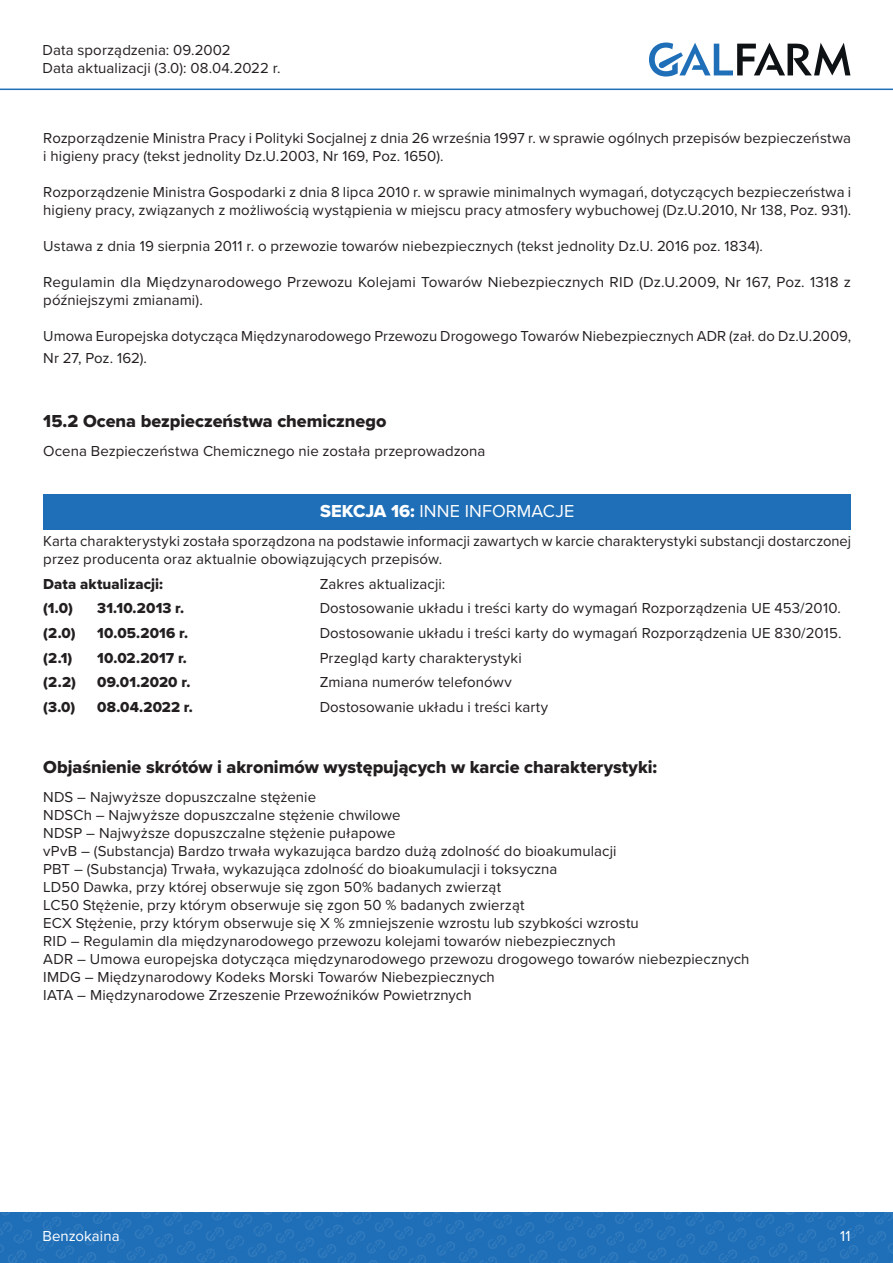
<style>
.page{position:relative;width:893px;height:1263px;background:#fff}
.page>*{position:absolute;margin:0;border:0;box-sizing:border-box;transform-origin:0 0}
.Punkty{font:18px "Proxima Nova Extrabld";color:#231f20}
.Sekcje{font:18px "Proxima Nova";letter-spacing:.01em;color:#fff}
.Dzielowy{font:15px/18px "Proxima Nova";letter-spacing:.005em;color:#231f20}
.Punkty-2{font:15px/18px "Proxima Nova";letter-spacing:.005em;color:#231f20}
.Dzielowy_lewa{font:15px "Proxima Nova Extrabld";letter-spacing:.005em;color:#231f20}
.t1{font:15px "Proxima Nova";letter-spacing:.005em;color:#fff}
.s1{font-family:"Proxima Nova Extrabld"}
</style>
<div class="page">
<svg style="left:0;top:1212px;width:893px;height:51px;background:#2170b8"></svg>
<svg style="left:649px;top:43px;width:201px;height:34px"></svg>
<hr style="left:0;top:89px;width:893px;height:1px;background:#1f6fb8">
<div style="left:43px;top:495px;width:808px;height:35px;background:#1f6fb8"></div>
<p class="Punkty-2" style="left:43px;top:40px;width:239px">Data sporządzenia: 09.2002<br>Data aktualizacji (3.0): 08.04.2022 r.</p>
<p class="Punkty-2" style="left:43px;top:128px;width:809px">Rozporządzenie Ministra Pracy i Polityki Socjalnej z dnia 26 września 1997 r. w sprawie ogólnych przepisów bezpieczeństwa i higieny pracy (tekst jednolity Dz.U.2003, Nr 169, Poz. 1650).</p>
<p class="Punkty-2" style="left:43px;top:182px;width:809px">Rozporządzenie Ministra Gospodarki z dnia 8 lipca 2010 r. w sprawie minimalnych wymagań, dotyczących bezpieczeństwa i higieny pracy, związanych z możliwością wystąpienia w miejscu pracy atmosfery wybuchowej (Dz.U.2010, Nr 138, Poz. 931).</p>
<p class="Punkty-2" style="left:43px;top:236px;width:721px">Ustawa z dnia 19 sierpnia 2011 r. o przewozie towarów niebezpiecznych (tekst jednolity Dz.U. 2016 poz. 1834).</p>
<p class="Punkty-2" style="left:43px;top:272px;width:809px">Regulamin dla Międzynarodowego Przewozu Kolejami Towarów Niebezpiecznych RID (Dz.U.2009, Nr 167, Poz. 1318 z późniejszymi zmianami).</p>
<p class="Punkty-2" style="left:43px;top:325px;width:809px;line-height:21.6px">Umowa Europejska dotycząca Międzynarodowego Przewozu Drogowego Towarów Niebezpiecznych ADR (zał. do Dz.U.2009,<br>Nr 27, Poz. 162).</p>
<p class="Punkty" style="left:43px;top:408px;width:345px">15.2 Ocena bezpieczeństwa chemicznego</p>
<p class="Dzielowy" style="left:43px;top:442px;width:444px">Ocena Bezpieczeństwa Chemicznego nie została przeprowadzona</p>
<p class="Sekcje" style="left:320px;top:498px;width:256px"><span class="s1">SEKCJA 16:</span> INNE INFORMACJE</p>
<p class="Dzielowy" style="left:43px;top:531px;width:809px">Karta charakterystyki została sporządzona na podstawie informacji zawartych w karcie charakterystyki substancji dostarczonej przez producenta oraz aktualnie obowiązujących przepisów.</p>
<p class="Dzielowy_lewa" style="left:43px;top:573px;width:121px">Data aktualizacji:</p>
<p class="Dzielowy" style="left:320px;top:574px;width:127px">Zakres aktualizacji:</p>
<p class="Dzielowy_lewa" style="left:43px;top:597px;width:31px">(1.0)</p>
<p class="Dzielowy_lewa" style="left:97px;top:597px;width:88px">31.10.2013 r.</p>
<p class="Dzielowy" style="left:320px;top:599px;width:523px">Dostosowanie układu i treści karty do wymagań Rozporządzenia UE 453/2010.</p>
<p class="Dzielowy_lewa" style="left:43px;top:622px;width:34px">(2.0)</p>
<p class="Dzielowy_lewa" style="left:97px;top:622px;width:92px">10.05.2016 r.</p>
<p class="Dzielowy" style="left:320px;top:623px;width:523px">Dostosowanie układu i treści karty do wymagań Rozporządzenia UE 830/2015.</p>
<p class="Dzielowy_lewa" style="left:43px;top:646px;width:31px">(2.1)</p>
<p class="Dzielowy_lewa" style="left:97px;top:646px;width:91px">10.02.2017 r.</p>
<p class="Dzielowy" style="left:320px;top:648px;width:204px">Przegląd karty charakterystyki</p>
<p class="Dzielowy_lewa" style="left:43px;top:671px;width:34px">(2.2)</p>
<p class="Dzielowy_lewa" style="left:97px;top:671px;width:95px">09.01.2020 r.</p>
<p class="Dzielowy" style="left:320px;top:673px;width:194px">Zmiana numerów telefonówv</p>
<p class="Dzielowy_lewa" style="left:43px;top:696px;width:34px">(3.0)</p>
<p class="Dzielowy_lewa" style="left:97px;top:696px;width:97px">08.04.2022 r.</p>
<p class="Dzielowy" style="left:320px;top:697px;width:230px">Dostosowanie układu i treści karty</p>
<p class="Punkty" style="left:43px;top:753px;width:615px">Objaśnienie skrótów i akronimów występujących w karcie charakterystyki:</p>
<p class="Dzielowy" style="left:43px;top:787px;width:274px">NDS – Najwyższe dopuszczalne stężenie</p>
<p class="Dzielowy" style="left:43px;top:805px;width:359px">NDSCh – Najwyższe dopuszczalne stężenie chwilowe</p>
<p class="Dzielowy" style="left:43px;top:823px;width:354px">NDSP – Najwyższe dopuszczalne stężenie pułapowe</p>
<p class="Dzielowy" style="left:43px;top:841px;width:575px">vPvB – (Substancja) Bardzo trwała wykazująca bardzo dużą zdolność do bioakumulacji</p>
<p class="Dzielowy" style="left:43px;top:859px;width:516px">PBT – (Substancja) Trwała, wykazująca zdolność do bioakumulacji i toksyczna</p>
<p class="Dzielowy" style="left:43px;top:877px;width:459px">LD50 Dawka, przy której obserwuje się zgon 50% badanych zwierząt</p>
<p class="Dzielowy" style="left:43px;top:895px;width:483px">LC50 Stężenie, przy którym obserwuje się zgon 50 % badanych zwierząt</p>
<p class="Dzielowy" style="left:43px;top:913px;width:597px">ECX Stężenie, przy którym obserwuje się X % zmniejszenie wzrostu lub szybkości wzrostu</p>
<p class="Dzielowy" style="left:43px;top:931px;width:574px">RID – Regulamin dla międzynarodowego przewozu kolejami towarów niebezpiecznych</p>
<p class="Dzielowy" style="left:43px;top:949px;width:708px">ADR – Umowa europejska dotycząca międzynarodowego przewozu drogowego towarów niebezpiecznych</p>
<p class="Dzielowy" style="left:43px;top:967px;width:453px">IMDG – Międzynarodowy Kodeks Morski Towarów Niebezpiecznych</p>
<p class="Dzielowy" style="left:43px;top:985px;width:430px">IATA – Międzynarodowe Zrzeszenie Przewoźników Powietrznych</p>
<p class="t1" style="left:43px;top:1224px;width:79px">Benzokaina</p>
<p class="t1" style="left:840px;top:1224px;width:12px">11</p>
</div>
